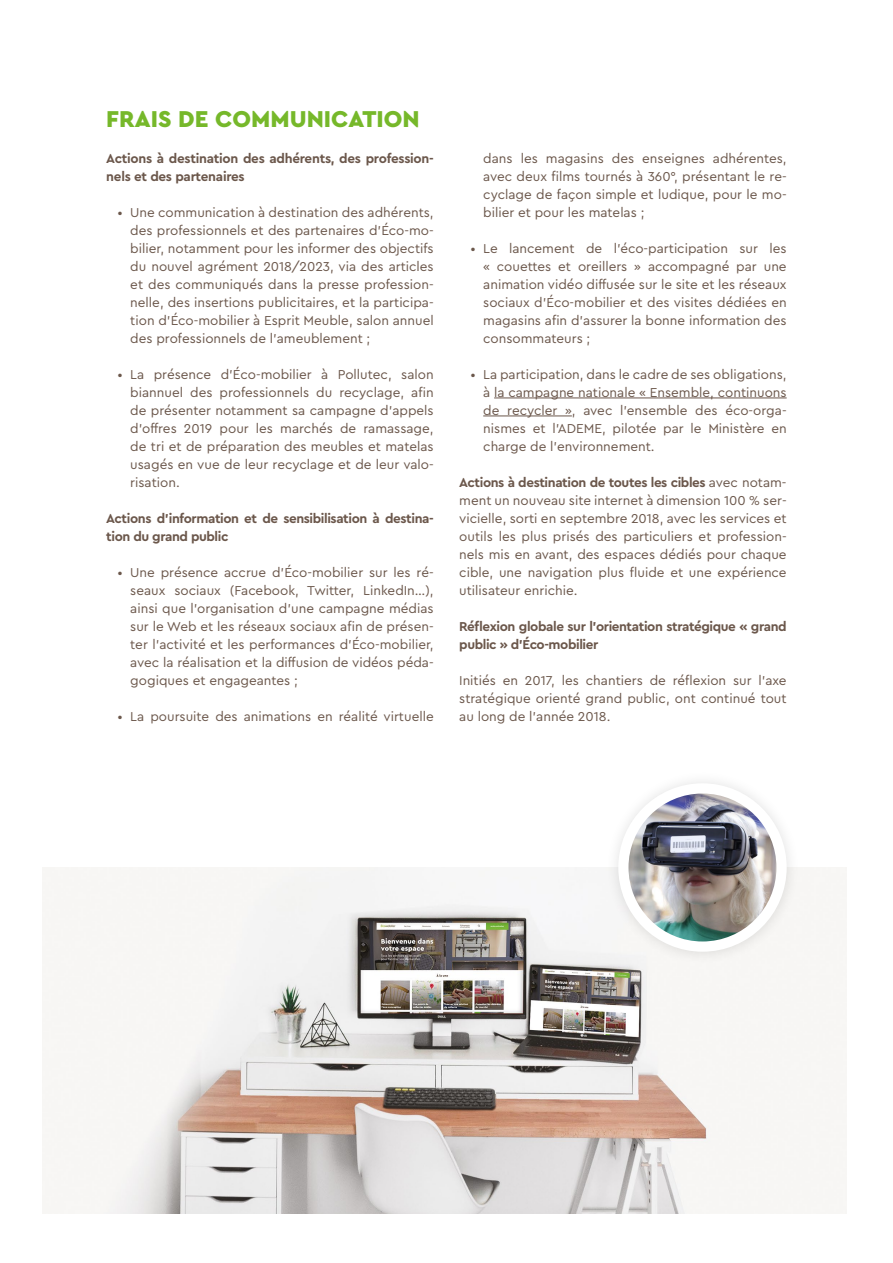
<style>
.page{position:relative;width:893px;height:1263px;background:#fff}
.page>*{position:absolute;margin:0;border:0;box-sizing:border-box;transform-origin:0 0}
.t1{font:900 24px "Cera Pro";color:#76b82a}
.t2{font:13.5px/18px "Cera Pro";color:#6b574b;text-align:justify}
.t3{font:700 13.5px/18px "Cera Pro";letter-spacing:-.03em;color:#6b574b}
.s1{font-style:italic}
.s2{font-weight:700}
</style>
<div class="page">
<hr style="left:494px;top:397px;width:293px;height:1px;background:#6b574b">
<hr style="left:483px;top:415px;width:89px;height:1px;background:#6b574b">
<img style="left:43px;top:867px;width:803px;height:346px">
<div style="left:604px;top:770px;width:196px;height:195px;background:#f7f6f6"></div>
<div style="left:618px;top:783px;width:169px;height:169px;background:#fff;border-radius:50%"></div>
<img style="left:628px;top:793px;width:148px;height:148px;border-radius:50%">
<h1 class="t1" style="left:106px;top:103px;width:315px">FRAIS DE COMMUNICATION</h1>
<p class="t3" style="left:106px;top:148px;width:329px">Actions à destination des adhérents, des profession&shy;nels et des partenaires</p>
<p class="t2" style="left:130px;top:202px;width:305px;text-indent:-13px"><span class="s1">•</span> Une communication à destination des adhérents, des professionnels et des partenaires d’Éco-mo&shy;bilier, notamment pour les informer des objectifs du nouvel agrément 2018/2023, via des articles et des communiqués dans la presse profession&shy;nelle, des insertions publicitaires, et la participa&shy;tion d’Éco-mobilier à Esprit Meuble, salon annuel des professionnels de l’ameublement ;</p>
<p class="t2" style="left:130px;top:364px;width:305px;text-indent:-13px"><span class="s1">•</span> La présence d’Éco-mobilier à Pollutec, salon biannuel des professionnels du recyclage, afin de présenter notamment sa campagne d’appels d’offres 2019 pour les marchés de ramassage, de tri et de préparation des meubles et matelas usagés en vue de leur recyclage et de leur valo&shy;risation.</p>
<p class="t3" style="left:106px;top:508px;width:329px">Actions d’information et de sensibilisation à destina&shy;tion du grand public</p>
<p class="t2" style="left:130px;top:562px;width:305px;text-indent:-13px"><span class="s1">•</span> Une présence accrue d’Éco-mobilier sur les ré&shy;seaux sociaux (Facebook, Twitter, LinkedIn…), ainsi que l’organisation d’une campagne médias sur le Web et les réseaux sociaux afin de présen&shy;ter l’activité et les performances d’Éco-mobilier, avec la réalisation et la diffusion de vidéos péda&shy;gogiques et engageantes ;</p>
<p class="t2" style="left:118px;top:706px;width:318px"><span class="s1">•</span> La poursuite des animations en réalité virtuelle</p>
<p class="t2" style="left:483px;top:148px;width:305px">dans les magasins des enseignes adhérentes, avec deux films tournés à 360°, présentant le re&shy;cyclage de façon simple et ludique, pour le mo&shy;bilier et pour les matelas ;</p>
<p class="t2" style="left:483px;top:238px;width:305px;text-indent:-13px"><span class="s1">•</span> Le lancement de l’éco-participation sur les « couettes et oreillers » accompagné par une animation vidéo diffusée sur le site et les réseaux sociaux d’Éco-mobilier et des visites dédiées en magasins afin d’assurer la bonne information des consommateurs ;</p>
<p class="t2" style="left:483px;top:364px;width:305px;text-indent:-13px"><span class="s1">•</span> La participation, dans le cadre de ses obligations, à la campagne nationale « Ensemble, continuons de recycler », avec l’ensemble des éco-orga&shy;nismes et l’ADEME, pilotée par le Ministère en charge de l’environnement.</p>
<p class="t2" style="left:459px;top:472px;width:329px"><span class="s2">Actions à destination de toutes les cibles</span> avec notam&shy;ment un nouveau site internet à dimension 100 % ser&shy;vicielle, sorti en septembre 2018, avec les services et outils les plus prisés des particuliers et profession&shy;nels mis en avant, des espaces dédiés pour chaque cible, une navigation plus fluide et une expérience utilisateur enrichie.</p>
<p class="t3" style="left:459px;top:616px;width:329px">Réflexion globale sur l’orientation stratégique « grand public » d’Éco-mobilier</p>
<p class="t2" style="left:459px;top:670px;width:329px">Initiés en 2017, les chantiers de réflexion sur l’axe stratégique orienté grand public, ont continué tout au long de l’année 2018.</p>
</div>
